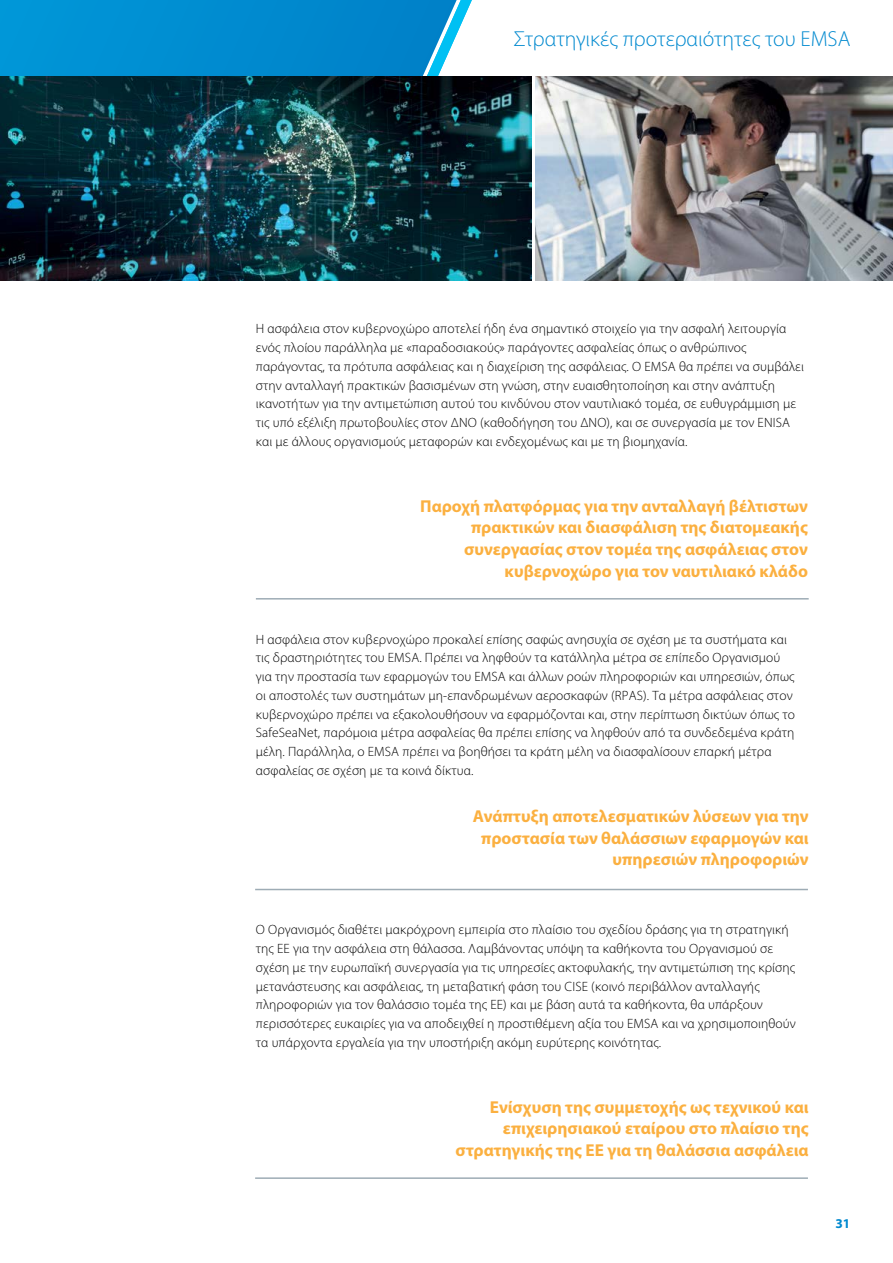
<style>
.page{position:relative;width:893px;height:1263px;background:#fff}
.page>*{position:absolute;margin:0;border:0;box-sizing:border-box;transform-origin:0 0}
.t1{font:300 21.75px "Myriad Pro";color:#0089cf}
.t2{font:700 17.25px/21.8px "Myriad Pro";color:#fbb040;text-align:right}
.t3{font:300 13.5px/18.8px "Myriad Pro";letter-spacing:.01em;color:#000}
.t4{font:700 13.5px "Myriad Pro";color:#0089cf}
</style>
<div class="page">
<svg style="left:0;top:0;width:481px;height:77px;background:#0f92d1"></svg>
<img style="left:0;top:77px;width:531px;height:204px">
<img style="left:536px;top:77px;width:357px;height:204px">
<hr style="left:255px;top:1177px;width:553px;height:2px;background:#9eacb5">
<hr style="left:255px;top:889px;width:553px;height:1px;background:#9eacb5">
<hr style="left:256px;top:598px;width:553px;height:1px;background:#9eacb5">
<h1 class="t1" style="left:514px;top:26px;width:338px">Στρατηγικές προτεραιότητες του EMSA</h1>
<p class="t3" style="left:256px;top:319px;width:550px">Η ασφάλεια στον κυβερνοχώρο αποτελεί ήδη ένα σημαντικό στοιχείο για την ασφαλή λειτουργία ενός πλοίου παράλληλα με «παραδοσιακούς» παράγοντες ασφαλείας όπως ο ανθρώπινος παράγοντας, τα πρότυπα ασφάλειας και η διαχείριση της ασφάλειας. Ο EMSA θα πρέπει να συμβάλει στην ανταλλαγή πρακτικών βασισμένων στη γνώση, στην ευαισθητοποίηση και στην ανάπτυξη ικανοτήτων για την αντιμετώπιση αυτού του κινδύνου στον ναυτιλιακό τομέα, σε ευθυγράμμιση με τις υπό εξέλιξη πρωτοβουλίες στον ΔΝΟ (καθοδήγηση του ΔΝΟ), και σε συνεργασία με τον ENISA και με άλλους οργανισμούς μεταφορών και ενδεχομένως και με τη βιομηχανία.</p>
<p class="t2" style="left:420px;top:494px;width:389px">Παροχή πλατφόρμας για την ανταλλαγή βέλτιστων πρακτικών και διασφάλιση της διατομεακής συνεργασίας στον τομέα της ασφάλειας στον κυβερνοχώρο για τον ναυτιλιακό κλάδο</p>
<p class="t3" style="left:256px;top:630px;width:541px">Η ασφάλεια στον κυβερνοχώρο προκαλεί επίσης σαφώς ανησυχία σε σχέση με τα συστήματα και τις δραστηριότητες του EMSA. Πρέπει να ληφθούν τα κατάλληλα μέτρα σε επίπεδο Οργανισμού για την προστασία των εφαρμογών του EMSA και άλλων ροών πληροφοριών και υπηρεσιών, όπως οι αποστολές των συστημάτων μη-επανδρωμένων αεροσκαφών (RPAS). Τα μέτρα ασφάλειας στον κυβερνοχώρο πρέπει να εξακολουθήσουν να εφαρμόζονται και, στην περίπτωση δικτύων όπως το SafeSeaNet, παρόμοια μέτρα ασφαλείας θα πρέπει επίσης να ληφθούν από τα συνδεδεμένα κράτη μέλη. Παράλληλα, ο EMSA πρέπει να βοηθήσει τα κράτη μέλη να διασφαλίσουν επαρκή μέτρα ασφαλείας σε σχέση με τα κοινά δίκτυα.</p>
<p class="t2" style="left:473px;top:805px;width:337px">Ανάπτυξη αποτελεσματικών λύσεων για την προστασία των θαλάσσιων εφαρμογών και υπηρεσιών πληροφοριών</p>
<p class="t3" style="left:256px;top:920px;width:541px">Ο Οργανισμός διαθέτει μακρόχρονη εμπειρία στο πλαίσιο του σχεδίου δράσης για τη στρατηγική της ΕΕ για την ασφάλεια στη θάλασσα. Λαμβάνοντας υπόψη τα καθήκοντα του Οργανισμού σε σχέση με την ευρωπαϊκή συνεργασία για τις υπηρεσίες ακτοφυλακής, την αντιμετώπιση της κρίσης μετανάστευσης και ασφάλειας, τη μεταβατική φάση του CISE (κοινό περιβάλλον ανταλλαγής πληροφοριών για τον θαλάσσιο τοµέα της ΕΕ) και με βάση αυτά τα καθήκοντα, θα υπάρξουν περισσότερες ευκαιρίες για να αποδειχθεί η προστιθέμενη αξία του EMSA και να χρησιμοποιηθούν τα υπάρχοντα εργαλεία για την υποστήριξη ακόμη ευρύτερης κοινότητας.</p>
<p class="t2" style="left:456px;top:1095px;width:355px">Ενίσχυση της συμμετοχής ως τεχνικού και επιχειρησιακού εταίρου στο πλαίσιο της στρατηγικής της ΕΕ για τη θαλάσσια ασφάλεια</p>
<p class="t4" style="left:835px;top:1215px;width:16px">31</p>
</div>
